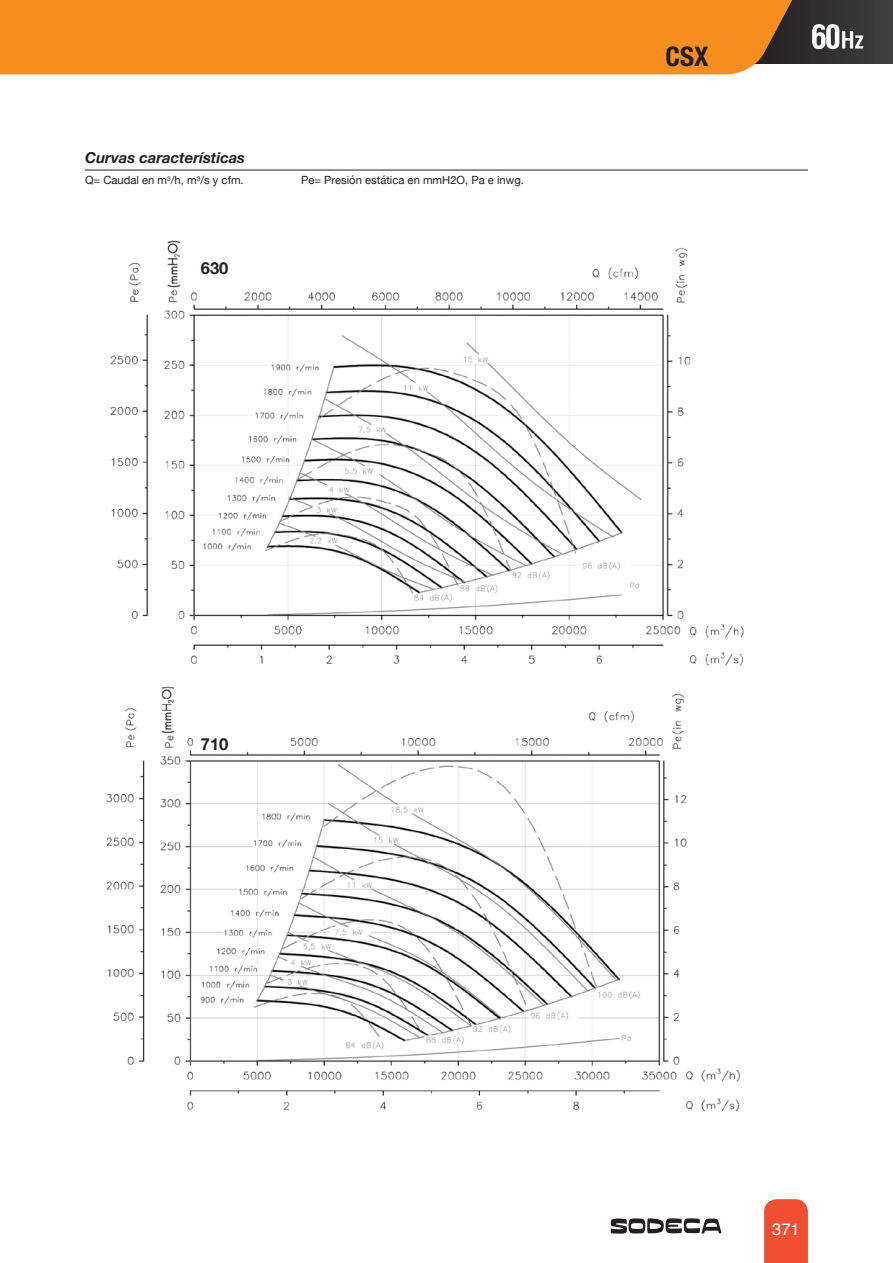
<style>
.page{position:relative;width:893px;height:1263px;background:#fff}
.page>*{position:absolute;margin:0;border:0;box-sizing:border-box;transform-origin:0 0}
.t1{font:700 condensed 27px "Helvetica Neue";color:#231f20}
.GRAFICA_OK{font:700 16.5px "Helvetica Neue";color:#231f20}
.t2{font:16.5px "Helvetica";color:#fff}
.SUBTITOL{font:italic 700 15px "Helvetica Neue";color:#231f20}
.TEXT_SUBTITOL8PT{font:11.25px "Helvetica Neue";color:#231f20}
</style>
<div class="page">
<div style="left:753px;top:0;width:140px;height:64px;background:#3a393a"></div>
<svg style="left:611px;top:1218px;width:110px;height:16px"></svg>
<div style="left:764px;top:1199px;width:44px;height:64px;background:#ef5032"></div>
<div style="left:0;top:0;width:817px;height:74px;background:#f68e1e"></div>
<svg style="left:812px;top:24px;width:51px;height:25px"></svg>
<img style="left:106px;top:240px;width:638px;height:872px">
<hr style="left:85px;top:170px;width:723px;height:1px;background:#231f20">
<p class="SUBTITOL" style="left:85px;top:146px;width:162px">Curvas características</p>
<p class="TEXT_SUBTITOL8PT" style="left:85px;top:172px;width:160px">Q= Caudal en m<sup>3</sup>/h, m<sup>3</sup>/s y cfm.</p>
<p class="TEXT_SUBTITOL8PT" style="left:301px;top:172px;width:224px">Pe= Presión estática en mmH2O, Pa e inwg.</p>
<p class="GRAFICA_OK" style="left:201px;top:255px;width:29px">630</p>
<p class="t1" style="left:666px;top:40px;width:45px">CSX</p>
<p class="GRAFICA_OK" style="left:201px;top:731px;width:29px">710</p>
<h2 class="t2" style="left:772px;top:1216px;width:29px">371</h2>
</div>
